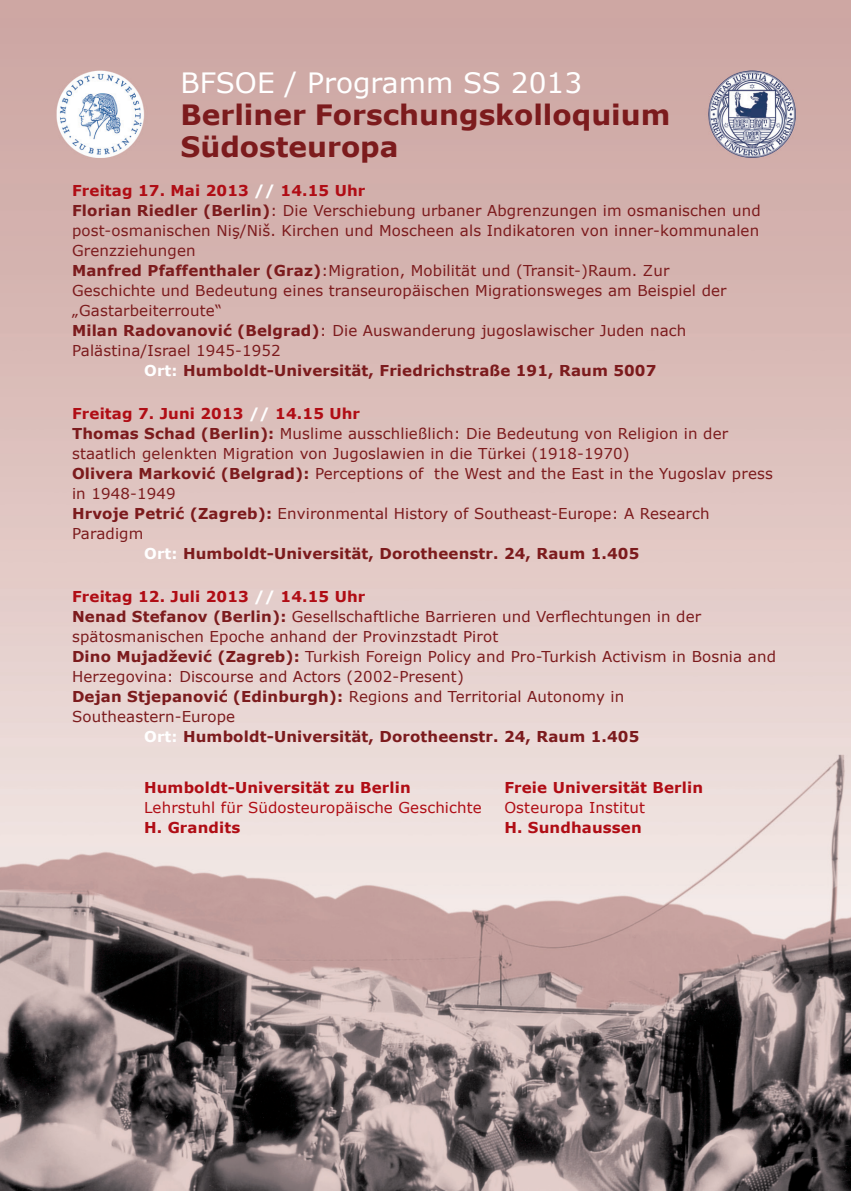
<style>
.page{position:relative;width:851px;height:1191px;background:#fff}
.page>*{position:absolute;margin:0;border:0;box-sizing:border-box;transform-origin:0 0}
.t1{font:700 28px "Verdana";color:#7c1b1d}
.t2{font:28px "Verdana";color:#fff}
.t3{font:15px/20px "Verdana";letter-spacing:.01em;color:#7c1b1d}
.t4{font:700 15px "Verdana";letter-spacing:.01em;color:#b00d15}
.t5{font:700 15px "Verdana";letter-spacing:.01em;color:#7c1b1d}
.t6{font:15px "Verdana";letter-spacing:.01em;color:#b00d15}
.s1{color:#fff}
.s2{font-weight:700}
</style>
<div class="page">
<img style="left:0;top:0;width:850px;height:1191px">
<p class="t2" style="left:180px;top:65px;width:403px">BFSOE / Programm SS 2013</p>
<p class="t1" style="left:180px;top:97px;width:491px">Berliner Forschungskolloquium</p>
<p class="t1" style="left:180px;top:129px;width:219px">Südosteuropa</p>
<p class="t4" style="left:72px;top:181px;width:295px">Freitag 17. Mai 2013 <span class="s1">//</span> 14.15 Uhr</p>
<p class="t3" style="left:72px;top:201px;width:690px;text-align:justify"><span class="s2">Florian Riedler (Berlin)</span>: Die Verschiebung urbaner Abgrenzungen im osmanischen und post-osmanischen Niş/Niš. Kirchen und Moscheen als Indikatoren von inner-kommunalen Grenzziehungen</p>
<p class="t3" style="left:72px;top:261px;width:656px"><span class="s2">Manfred Pfaffenthaler (Graz)</span>:Migration, Mobilität und (Transit-)Raum. Zur<br>Geschichte und Bedeutung eines transeuropäischen Migrationsweges am Beispiel der „Gastarbeiterroute“</p>
<p class="t3" style="left:72px;top:321px;width:615px"><span class="s2">Milan Radovanović (Belgrad)</span>: Die Auswanderung jugoslawischer Juden nach</p>
<p class="t3" style="left:72px;top:341px;width:210px">Palästina/Israel 1945-1952</p>
<p class="t5" style="left:144px;top:361px;width:514px"><span class="s1">Ort:</span> Humboldt-Universität, Friedrichstraße 191, Raum 5007</p>
<p class="t4" style="left:72px;top:404px;width:289px">Freitag 7. Juni 2013 <span class="s1">//</span> 14.15 Uhr</p>
<p class="t3" style="left:72px;top:424px;width:657px"><span class="s2">Thomas Schad (Berlin):</span> Muslime ausschließlich: Die Bedeutung von Religion in der staatlich gelenkten Migration von Jugoslawien in die Türkei (1918-1970)</p>
<p class="t3" style="left:72px;top:464px;width:702px"><span class="s2">Olivera Marković (Belgrad):</span> Perceptions of the West and the East in the Yugoslav press in 1948-1949</p>
<p class="t3" style="left:72px;top:504px;width:639px"><span class="s2">Hrvoje Petrić (Zagreb):</span> Environmental History of Southeast-Europe: A Research<br>Paradigm</p>
<p class="t5" style="left:144px;top:544px;width:496px"><span class="s1">Ort:</span> Humboldt-Universität, Dorotheenstr. 24, Raum 1.405</p>
<p class="t4" style="left:72px;top:586px;width:295px">Freitag 12. Juli 2013 <span class="s1">//</span> 14.15 Uhr</p>
<p class="t3" style="left:72px;top:606px;width:630px"><span class="s2">Nenad Stefanov (Berlin):</span> Gesellschaftliche Barrieren und Verflechtungen in der spätosmanischen Epoche anhand der Provinzstadt Pirot</p>
<p class="t3" style="left:72px;top:646px;width:705px"><span class="s2">Dino Mujadžević (Zagreb):</span> Turkish Foreign Policy and Pro-Turkish Activism in Bosnia and<br>Herzegovina: Discourse and Actors (2002-Present)</p>
<p class="t3" style="left:72px;top:686px;width:553px"><span class="s2">Dejan Stjepanović (Edinburgh):</span> Regions and Territorial Autonomy in</p>
<p class="t3" style="left:72px;top:706px;width:165px">Southeastern-Europe</p>
<p class="t5" style="left:144px;top:726px;width:496px"><span class="s1">Ort:</span> Humboldt-Universität, Dorotheenstr. 24, Raum 1.405</p>
<p class="t4" style="left:144px;top:778px;width:268px">Humboldt-Universität zu Berlin</p>
<p class="t4" style="left:504px;top:778px;width:200px">Freie Universität Berlin</p>
<p class="t6" style="left:144px;top:798px;width:339px">Lehrstuhl für Südosteuropäische Geschichte</p>
<p class="t6" style="left:504px;top:798px;width:142px">Osteuropa Institut</p>
<p class="t4" style="left:144px;top:818px;width:98px">H. Grandits</p>
<p class="t4" style="left:504px;top:818px;width:139px">H. Sundhaussen</p>
</div>
